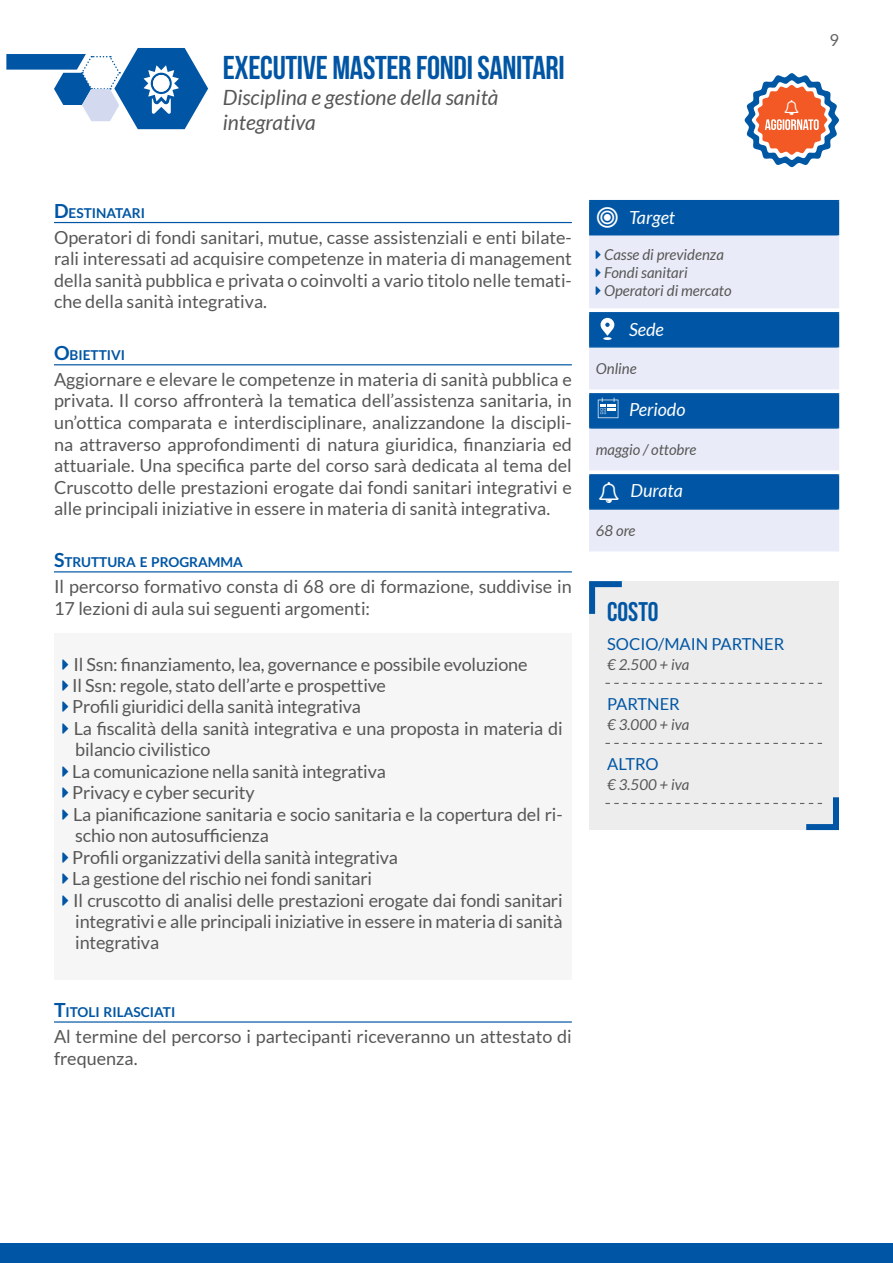
<style>
.page{position:relative;width:893px;height:1263px;background:#fff}
.page>*{position:absolute;margin:0;border:0;box-sizing:border-box;transform-origin:0 0}
.t1{font:33px "Bebas Neue";letter-spacing:-.01em;color:#0056a4}
.t2{font:27px "Bebas Neue";color:#0056a4}
.t3{font:italic 21px/25.2px "Lato";color:#575756}
.t4{font:18px/21.5px "Lato";letter-spacing:-.01em;color:#575756}
.t5{font:italic 18px "Lato";color:#fff}
.t6{font:16.5px "Lato";color:#0056a4}
.t7{font:16.5px "Lato";color:#646363}
.t8{font:italic 15px/18px "Lato";color:#575756}
.t9{font:700 13.65px "Lato";color:#0056a4}
.s1{font-size:19.5px}
</style>
<div class="page">
<div style="left:0;top:1244px;width:893px;height:19px;background:#0056a4"></div>
<hr style="left:54px;top:222px;width:518px;height:1px;background:#0056a4">
<hr style="left:54px;top:364px;width:518px;height:1px;background:#0056a4">
<hr style="left:54px;top:571px;width:518px;height:1px;background:#0056a4">
<hr style="left:54px;top:1021px;width:518px;height:1px;background:#0056a4">
<div style="left:589px;top:581px;width:250px;height:249px;background:#ededed"></div>
<svg style="left:589px;top:581px;width:33px;height:33px"></svg>
<div style="left:591px;top:201px;width:247px;height:33px;background:#0056a4"></div>
<svg style="left:591px;top:235px;width:247px;height:316px;background:#a2bede"></svg>
<hr style="left:589px;top:200px;width:250px;height:1px;background:#0056a4">
<hr style="left:589px;top:201px;width:2px;height:33px;background:#0056a4">
<hr style="left:838px;top:201px;width:1px;height:33px;background:#0056a4">
<hr style="left:589px;top:427px;width:250px;height:2px;background:#0056a4">
<hr style="left:589px;top:474px;width:250px;height:2px;background:#0056a4">
<hr style="left:589px;top:314px;width:2px;height:32px;background:#0056a4">
<hr style="left:838px;top:314px;width:1px;height:32px;background:#0056a4">
<hr style="left:589px;top:395px;width:2px;height:32px;background:#0056a4">
<hr style="left:838px;top:395px;width:1px;height:32px;background:#0056a4">
<hr style="left:589px;top:476px;width:2px;height:32px;background:#0056a4">
<hr style="left:838px;top:476px;width:1px;height:32px;background:#0056a4">
<hr style="left:589px;top:429px;width:2px;height:41px;background:#e9ecf8">
<hr style="left:838px;top:429px;width:1px;height:41px;background:#e9ecf8">
<hr style="left:589px;top:393px;width:250px;height:2px;background:#0056a4">
<hr style="left:589px;top:348px;width:2px;height:41px;background:#e9ecf8">
<hr style="left:589px;top:346px;width:250px;height:2px;background:#0056a4">
<hr style="left:838px;top:348px;width:1px;height:41px;background:#e9ecf8">
<hr style="left:589px;top:235px;width:2px;height:73px;background:#e9ecf8">
<hr style="left:589px;top:234px;width:250px;height:1px;background:#0056a4">
<hr style="left:838px;top:235px;width:1px;height:73px;background:#e9ecf8">
<hr style="left:589px;top:312px;width:250px;height:2px;background:#0056a4">
<hr style="left:589px;top:510px;width:2px;height:41px;background:#e9ecf8">
<hr style="left:589px;top:508px;width:250px;height:2px;background:#0056a4">
<hr style="left:838px;top:510px;width:1px;height:41px;background:#e9ecf8">
<svg style="left:600px;top:318px;width:14px;height:22px"></svg>
<svg style="left:598px;top:398px;width:20px;height:20px"></svg>
<svg style="left:605px;top:683px;width:217px;height:1px"></svg>
<svg style="left:605px;top:743px;width:217px;height:1px"></svg>
<svg style="left:605px;top:797px;width:234px;height:34px"></svg>
<svg style="left:6px;top:48px;width:202px;height:81px"></svg>
<div style="left:153px;top:75px;width:16px;height:17px;background:#fff;border-radius:50%"></div>
<div style="left:54px;top:634px;width:517px;height:346px;background:#f6f6f6"></div>
<svg style="left:596px;top:250px;width:5px;height:9px"></svg>
<svg style="left:596px;top:268px;width:5px;height:9px"></svg>
<svg style="left:596px;top:286px;width:5px;height:9px"></svg>
<svg style="left:597px;top:207px;width:21px;height:21px"></svg>
<svg style="left:599px;top:481px;width:20px;height:22px"></svg>
<svg style="left:745px;top:73px;width:94px;height:94px"></svg>
<h1 class="t1" style="left:223px;top:50px;width:343px">EXECUTIVE MASTER FONDI SANITARI</h1>
<p class="t3" style="left:223px;top:85px;width:277px">Disciplina e gestione della sanità integrativa</p>
<p class="t9" style="left:54px;top:205px;width:93px"><span class="s1">D</span>ESTINATARI</p>
<p class="t4" style="left:54px;top:226px;width:519px;text-align:justify">Operatori di fondi sanitari, mutue, casse assistenziali e enti bilate&shy;rali interessati ad acquisire competenze in materia di management della sanità pubblica e privata o coinvolti a vario titolo nelle temati&shy;che della sanità integrativa.</p>
<p class="t9" style="left:54px;top:347px;width:73px"><span class="s1">O</span>BIETTIVI</p>
<p class="t4" style="left:54px;top:368px;width:519px;text-align:justify">Aggiornare e elevare le competenze in materia di sanità pubblica e privata. Il corso affronterà la tematica dell’assistenza sanitaria, in un’ottica comparata e interdisciplinare, analizzandone la discipli&shy;na attraverso approfondimenti di natura giuridica, finanziaria ed attuariale. Una specifica parte del corso sarà dedicata al tema del Cruscotto delle prestazioni erogate dai fondi sanitari integrativi e alle principali iniziative in essere in materia di sanità integrativa.</p>
<p class="t9" style="left:54px;top:554px;width:190px"><span class="s1">S</span>TRUTTURA E PROGRAMMA</p>
<p class="t4" style="left:54px;top:575px;width:519px">Il percorso formativo consta di 68 ore di formazione, suddivise in<br>17 lezioni di aula sui seguenti argomenti:</p>
<p class="t4" style="left:72px;top:653px;width:492px">Il Ssn: finanziamento, lea, governance e possibile evoluzione<br>Il Ssn: regole, stato dell’arte e prospettive<br>Profili giuridici della sanità integrativa<br>La fiscalità della sanità integrativa e una proposta in materia di bilancio civilistico<br>La comunicazione nella sanità integrativa<br>Privacy e cyber security<br>La pianificazione sanitaria e socio sanitaria e la copertura del ri&shy;schio non autosufficienza<br>Profili organizzativi della sanità integrativa<br>La gestione del rischio nei fondi sanitari<br>Il cruscotto di analisi delle prestazioni erogate dai fondi sanitari integrativi e alle principali iniziative in essere in materia di sanità integrativa</p>
<p class="t9" style="left:54px;top:1004px;width:123px"><span class="s1">T</span>ITOLI RILASCIATI</p>
<p class="t4" style="left:54px;top:1025px;width:519px">Al termine del percorso i partecipanti riceveranno un attestato di frequenza.</p>
<p class="t5" style="left:629px;top:207px;width:48px">Target</p>
<p class="t8" style="left:604px;top:246px;width:129px">Casse di previdenza<br>Fondi sanitari<br>Operatori di mercato</p>
<p class="t5" style="left:629px;top:320px;width:36px">Sede</p>
<p class="t8" style="left:596px;top:360px;width:42px">Online</p>
<p class="t5" style="left:629px;top:400px;width:58px">Periodo</p>
<p class="t8" style="left:596px;top:441px;width:102px">maggio / ottobre</p>
<p class="t5" style="left:631px;top:481px;width:54px">Durata</p>
<p class="t8" style="left:596px;top:522px;width:41px">68 ore</p>
<h2 class="t2" style="left:607px;top:597px;width:53px">COSTO</h2>
<p class="t6" style="left:607px;top:635px;width:179px">SOCIO/MAIN PARTNER</p>
<p class="t8" style="left:607px;top:656px;width:84px">€ 2.500 + iva</p>
<p class="t6" style="left:607px;top:695px;width:74px">PARTNER</p>
<p class="t8" style="left:607px;top:716px;width:84px">€ 3.000 + iva</p>
<p class="t6" style="left:607px;top:755px;width:53px">ALTRO</p>
<p class="t8" style="left:607px;top:776px;width:84px">€ 3.500 + iva</p>
<p class="t7" style="left:829px;top:31px;width:11px">9</p>
</div>
